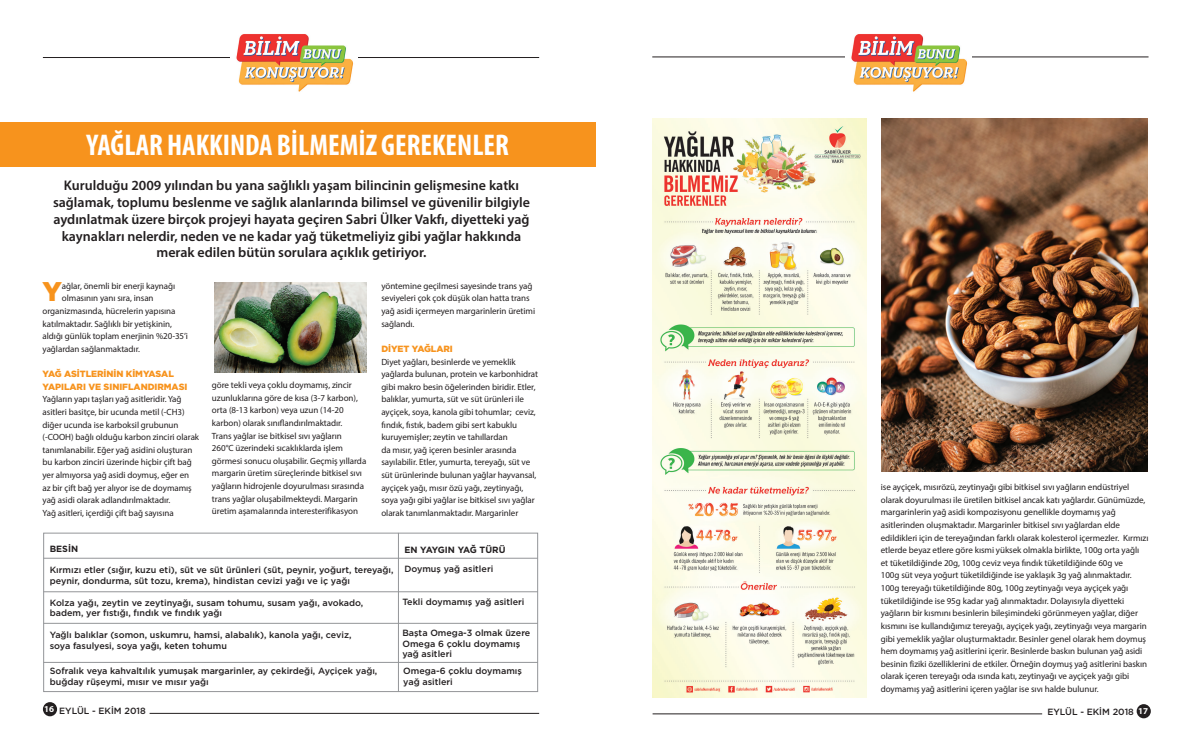
<style>
.page{position:relative;width:1191px;height:738px;background:#fff}
.page>*{position:absolute;margin:0;border:0;box-sizing:border-box;transform-origin:0 0}
.t1{font:700 condensed 30px "Myriad Pro";color:#fff}
.t2{font:900 27px "Gotham";color:#f7931d}
.t3{font:600 14px/16.8px "Myriad Pro";color:#231f20;text-align:center}
.t4{font:9px/12.6px "Myriad Pro";letter-spacing:-.005em;color:#231f20}
.t5{font:500 9px/10.8px "Gotham";color:#231f20}
.t6{font:900 9px/12.6px "Gotham";letter-spacing:-.005em;color:#f7931d}
.t7{font:700 9px "Gotham";color:#231f20}
.s1{font-family:"Myriad Pro";font-weight:700;color:#fff}
</style>
<div class="page">
<div style="left:0;top:122px;width:595px;height:45px;background:#f7931d"></div>
<hr style="left:943px;top:57px;width:205px;height:1px;background:#231f20">
<hr style="left:652px;top:57px;width:208px;height:1px;background:#231f20">
<hr style="left:353px;top:57px;width:186px;height:1px;background:#231f20">
<hr style="left:43px;top:57px;width:201px;height:1px;background:#231f20">
<img style="left:231px;top:34px;width:126px;height:58px">
<img style="left:845px;top:34px;width:126px;height:58px">
<div style="left:1136px;top:703px;width:14px;height:14px;background:#231f20;border-radius:50%"></div>
<hr style="left:652px;top:713px;width:390px;height:1px;background:#231f20">
<div style="left:43px;top:701px;width:14px;height:14px;background:#231f20;border-radius:50%"></div>
<hr style="left:150px;top:712px;width:389px;height:1px;background:#231f20">
<img style="left:652px;top:119px;width:214px;height:577px">
<img style="left:214px;top:282px;width:153px;height:90px">
<img style="left:881px;top:119px;width:266px;height:352px">
<div style="left:43px;top:532px;width:495px;height:159px;border:1px solid #939598"></div>
<hr style="left:398px;top:532px;width:1px;height:159px;background:#939598">
<hr style="left:43px;top:591px;width:495px;height:1px;background:#939598">
<hr style="left:43px;top:622px;width:495px;height:1px;background:#939598">
<hr style="left:43px;top:661px;width:495px;height:1px;background:#939598">
<hr style="left:43px;top:557px;width:495px;height:1px;background:#939598">
<h1 class="t1" style="left:87px;top:126px;width:424px">YAĞLAR HAKKINDA BİLMEMİZ GEREKENLER</h1>
<p class="t3" style="left:53px;top:176px;width:478px">Kurulduğu 2009 yılından bu yana sağlıklı yaşam bilincinin gelişmesine katkı sağlamak, toplumu beslenme ve sağlık alanlarında bilimsel ve güvenilir bilgiyle aydınlatmak üzere birçok projeyi hayata geçiren Sabri Ülker Vakfı, diyetteki yağ kaynakları nelerdir, neden ve ne kadar yağ tüketmeliyiz gibi yağlar hakkında merak edilen bütün sorulara açıklık getiriyor.</p>
<h2 class="t2" style="left:43px;top:273px;width:21px">Y</h2>
<p class="t4" style="left:62px;top:279px;width:115px">ağlar, önemli bir enerji kaynağı</p>
<p class="t4" style="left:62px;top:292px;width:93px">olmasının yanı sıra, insan</p>
<p class="t4" style="left:43px;top:304px;width:135px">organizmasında, hücrelerin yapısına</p>
<p class="t4" style="left:43px;top:317px;width:131px">katılmaktadır. Sağlıklı bir yetişkinin,</p>
<p class="t4" style="left:43px;top:329px;width:147px">aldığı günlük toplam enerjinin %20-35’i</p>
<p class="t4" style="left:43px;top:342px;width:99px">yağlardan sağlanmaktadır.</p>
<p class="t6" style="left:43px;top:367px;width:146px">YAĞ ASITLERININ KIMYASAL<br>YAPILARI VE SINIFLANDIRMASI</p>
<p class="t4" style="left:43px;top:392px;width:158px">Yağların yapı taşları yağ asitleridir. Yağ asitleri basitçe, bir ucunda metil (-CH3) diğer ucunda ise karboksil grubunun (-COOH) bağlı olduğu karbon zinciri olarak tanımlanabilir. Eğer yağ asidini oluşturan bu karbon zinciri üzerinde hiçbir çift bağ yer almıyorsa yağ asidi doymuş, eğer en az bir çift bağ yer alıyor ise de doymamış yağ asidi olarak adlandırılmaktadır.<br>Yağ asitleri, içerdiği çift bağ sayısına</p>
<p class="t4" style="left:212px;top:378px;width:156px">göre tekli veya çoklu doymamış, zincir uzunluklarına göre de kısa (3-7 karbon), orta (8-13 karbon) veya uzun (14-20 karbon) olarak sınıflandırılmaktadır.<br>Trans yağlar ise bitkisel sıvı yağların<br>260°C üzerindeki sıcaklıklarda işlem görmesi sonucu oluşabilir. Geçmiş yıllarda margarin üretim süreçlerinde bitkisel sıvı yağların hidrojenle doyurulması sırasında trans yağlar oluşabilmekteydi. Margarin üretim aşamalarında interesterifikasyon</p>
<p class="t4" style="left:381px;top:279px;width:155px">yöntemine geçilmesi sayesinde trans yağ seviyeleri çok çok düşük olan hatta trans yağ asidi içermeyen margarinlerin üretimi sağlandı.</p>
<p class="t6" style="left:381px;top:342px;width:73px">DIYET YAĞLARI</p>
<p class="t4" style="left:381px;top:355px;width:158px">Diyet yağları, besinlerde ve yemeklik yağlarda bulunan, protein ve karbonhidrat gibi makro besin öğelerinden biridir. Etler, balıklar, yumurta, süt ve süt ürünleri ile ayçiçek, soya, kanola gibi tohumlar; ceviz, fındık, fıstık, badem gibi sert kabuklu kuruyemişler; zeytin ve tahıllardan<br>da mısır, yağ içeren besinler arasında sayılabilir. Etler, yumurta, tereyağı, süt ve süt ürünlerinde bulunan yağlar hayvansal, ayçiçek yağı, mısır özü yağı, zeytinyağı, soya yağı gibi yağlar ise bitkisel sıvı yağlar olarak tanımlanmaktadır. Margarinler</p>
<p class="t7" style="left:50px;top:542px;width:30px">BESİN</p>
<p class="t5" style="left:50px;top:564px;width:345px">Kırmızı etler (sığır, kuzu eti), süt ve süt ürünleri (süt, peynir, yoğurt, tereyağı, peynir, dondurma, süt tozu, krema), hindistan cevizi yağı ve iç yağı</p>
<p class="t5" style="left:50px;top:596px;width:315px">Kolza yağı, zeytin ve zeytinyağı, susam tohumu, susam yağı, avokado, badem, yer fıstığı, fındık ve fındık yağı</p>
<p class="t5" style="left:50px;top:629px;width:303px">Yağlı balıklar (somon, uskumru, hamsi, alabalık), kanola yağı, ceviz, soya fasulyesi, soya yağı, keten tohumu</p>
<p class="t5" style="left:50px;top:664px;width:329px">Sofralık veya kahvaltılık yumuşak margarinler, ay çekirdeği, Ayçiçek yağı, buğday rüşeymi, mısır ve mısır yağı</p>
<p class="t7" style="left:404px;top:543px;width:103px">EN YAYGIN YAĞ TÜRÜ</p>
<p class="t5" style="left:404px;top:562px;width:90px">Doymuş yağ asitleri</p>
<p class="t5" style="left:402px;top:596px;width:124px">Tekli doymamış yağ asitleri</p>
<p class="t5" style="left:402px;top:626px;width:129px">Başta Omega-3 olmak üzere<br>Omega 6 çoklu doymamış yağ asitleri</p>
<p class="t5" style="left:403px;top:664px;width:120px">Omega-6 çoklu doymamış yağ asitleri</p>
<p class="t4" style="left:880px;top:480px;width:269px">ise ayçiçek, mısırözü, zeytinyağı gibi bitkisel sıvı yağların endüstriyel olarak doyurulması ile üretilen bitkisel ancak katı yağlardır. Günümüzde, margarinlerin yağ asidi kompozisyonu genellikle doymamış yağ asitlerinden oluşmaktadır. Margarinler bitkisel sıvı yağlardan elde edildikleri için de tereyağından farklı olarak kolesterol içermezler. Kırmızı etlerde beyaz etlere göre kısmi yüksek olmakla birlikte, 100g orta yağlı et tüketildiğinde 20g, 100g ceviz veya fındık tüketildiğinde 60g ve<br>100g süt veya yoğurt tüketildiğinde ise yaklaşık 3g yağ alınmaktadır.<br>100g tereyağı tüketildiğinde 80g, 100g zeytinyağı veya ayçiçek yağı tüketildiğinde ise 95g kadar yağ alınmaktadır. Dolayısıyla diyetteki yağların bir kısmını besinlerin bileşimindeki görünmeyen yağlar, diğer kısmını ise kullandığımız tereyağı, ayçiçek yağı, zeytinyağı veya margarin gibi yemeklik yağlar oluşturmaktadır. Besinler genel olarak hem doymuş hem doymamış yağ asitlerini içerir. Besinlerde baskın bulunan yağ asidi besinin fiziki özelliklerini de etkiler. Örneğin doymuş yağ asitlerini baskın olarak içeren tereyağı oda ısında katı, zeytinyağı ve ayçiçek yağı gibi doymamış yağ asitlerini içeren yağlar ise sıvı halde bulunur.</p>
<p class="t5" style="left:44px;top:704px;width:103px"><sup>16</sup> EYLÜL - EKİM 2018</p>
<p class="t5" style="left:1047px;top:705px;width:102px">EYLÜL - EKİM 2018 <span class="s1">17</span></p>
</div>
